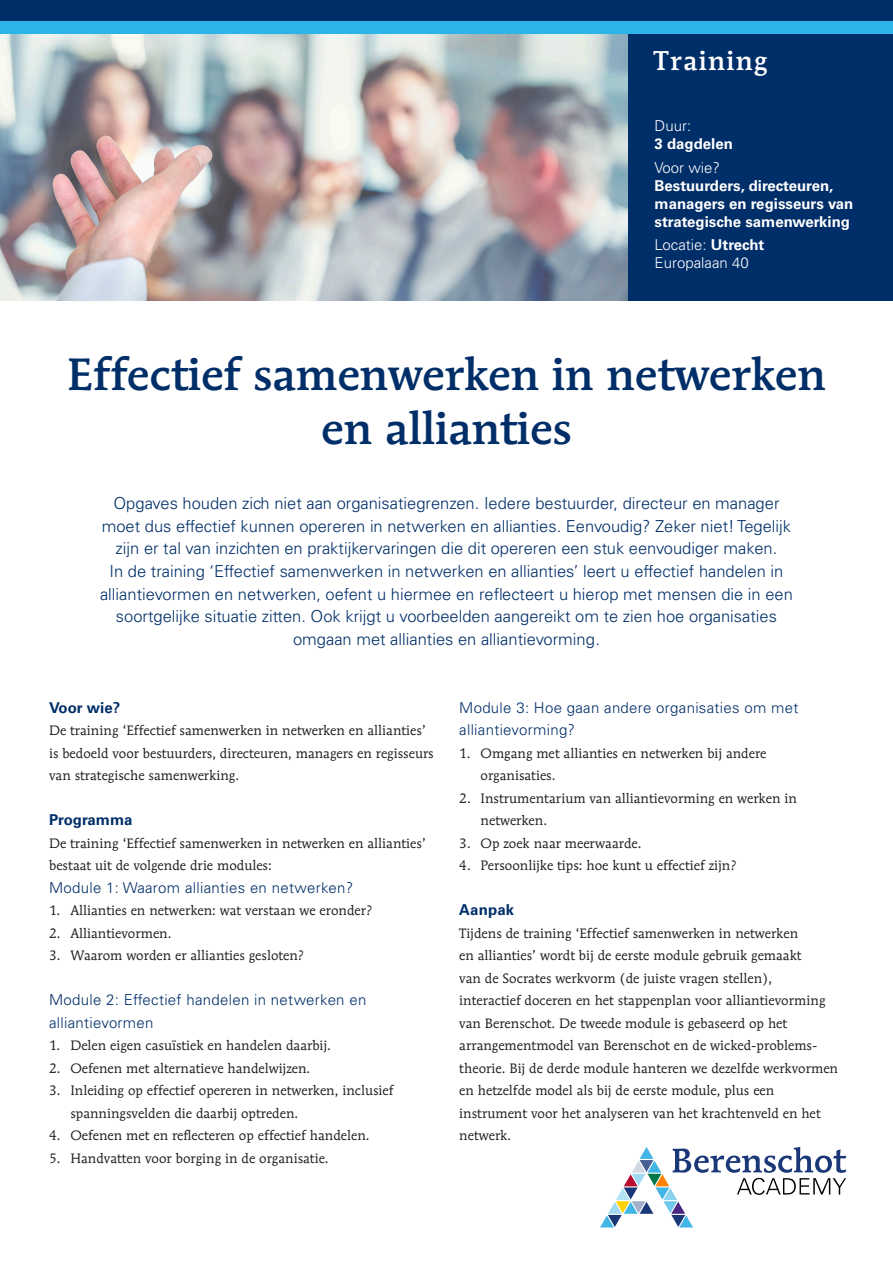
<style>
.page{position:relative;width:893px;height:1263px;background:#fff}
.page>*{position:absolute;margin:0;border:0;box-sizing:border-box;transform-origin:0 0}
.Titel{font:500 45px/54px "Mendoza Roman Std";color:#002e68;text-align:center}
.Titel-2{font:500 27px "Mendoza Roman Std";letter-spacing:.05em;color:#fff}
.Inleiding{font:300 16.5px/22.5px "Univers LT Std";color:#002e68;text-align:center}
.Kop3{font:300 15px/22.5px "Univers LT Std";letter-spacing:.02em;color:#002e68}
.Voettekst{font:700 15px/18px "Univers LT Std";color:#fff}
.Voettekst-2{font:300 15px/18px "Univers LT Std";color:#fff}
.Kop2{font:700 15px "Univers LT Std";color:#002e68}
.Brood{font:13.5px/22.5px "Mendoza Roman Std";color:#231f20}
.s1{font-weight:700}
</style>
<div class="page">
<img style="left:0;top:34px;width:628px;height:266px">
<div style="left:0;top:0;width:893px;height:21px;background:#002e68"></div>
<div style="left:628px;top:34px;width:265px;height:266px;background:#002e68"></div>
<div style="left:0;top:21px;width:893px;height:13px;background:#2bb4e8"></div>
<svg style="left:600px;top:1147px;width:246px;height:80px"></svg>
<p class="Titel-2" style="left:653px;top:44px;width:115px">Training</p>
<p class="Voettekst-2" style="left:654px;top:117px;width:38px">Duur:</p>
<p class="Voettekst" style="left:654px;top:135px;width:80px">3 dagdelen</p>
<p class="Voettekst-2" style="left:654px;top:158px;width:67px">Voor wie?</p>
<p class="Voettekst" style="left:654px;top:176px;width:200px">Bestuurders, directeuren, managers en regisseurs van strategische samenwerking</p>
<p class="Voettekst-2" style="left:654px;top:236px;width:111px">Locatie: <span class="s1">Utrecht<br></span>Europalaan 40</p>
<p class="Titel" style="left:67px;top:347px;width:760px">Effectief samenwerken in netwerken en allianties</p>
<p class="Inleiding" style="left:100px;top:492px;width:694px">Opgaves houden zich niet aan organisatiegrenzen. Iedere bestuurder, directeur en manager moet dus effectief kunnen opereren in netwerken en allianties. Eenvoudig? Zeker niet! Tegelijk zijn er tal van inzichten en praktijkervaringen die dit opereren een stuk eenvoudiger maken.<br>In de training ‘Effectief samenwerken in netwerken en allianties’ leert u effectief handelen in alliantievormen en netwerken, oefent u hiermee en reflecteert u hierop met mensen die in een soortgelijke situatie zitten. Ook krijgt u voorbeelden aangereikt om te zien hoe organisaties omgaan met allianties en alliantievorming.</p>
<h2 class="Kop2" style="left:49px;top:698px;width:73px">Voor wie?</h2>
<p class="Brood" style="left:49px;top:719px;width:386px">De training ‘Effectief samenwerken in netwerken en allianties’ is bedoeld voor bestuurders, directeuren, managers en regisseurs van strategische samenwerking.</p>
<h2 class="Kop2" style="left:49px;top:811px;width:85px">Programma</h2>
<p class="Brood" style="left:49px;top:832px;width:378px">De training ‘Effectief samenwerken in netwerken en allianties’ bestaat uit de volgende drie modules:</p>
<p class="Kop3" style="left:49px;top:876px;width:306px">Module 1: Waarom allianties en netwerken?</p>
<p class="Brood" style="left:49px;top:899px;width:324px">1. Allianties en netwerken: wat verstaan we eronder?</p>
<p class="Brood" style="left:49px;top:922px;width:124px">2. Alliantievormen.</p>
<p class="Brood" style="left:49px;top:944px;width:256px">3. Waarom worden er allianties gesloten?</p>
<p class="Kop3" style="left:49px;top:989px;width:319px">Module 2: Effectief handelen in netwerken en alliantievormen</p>
<p class="Brood" style="left:49px;top:1034px;width:283px">1. Delen eigen casuïstiek en handelen daarbij.</p>
<p class="Brood" style="left:49px;top:1057px;width:263px">2. Oefenen met alternatieve handelwijzen.</p>
<p class="Brood" style="left:70px;top:1079px;width:325px;text-indent:-21px">3. Inleiding op effectief opereren in netwerken, inclusief spanningsvelden die daarbij optreden.</p>
<p class="Brood" style="left:49px;top:1124px;width:322px">4. Oefenen met en reflecteren op effectief handelen.</p>
<p class="Brood" style="left:49px;top:1147px;width:281px">5. Handvatten voor borging in de organisatie.</p>
<p class="Kop3" style="left:459px;top:696px;width:341px">Module 3: Hoe gaan andere organisaties om met alliantievorming?</p>
<p class="Brood" style="left:480px;top:742px;width:288px;text-indent:-21px">1. Omgang met allianties en netwerken bij andere organisaties.</p>
<p class="Brood" style="left:480px;top:787px;width:318px;text-indent:-21px">2. Instrumentarium van alliantievorming en werken in netwerken.</p>
<p class="Brood" style="left:459px;top:832px;width:184px">3. Op zoek naar meerwaarde.</p>
<p class="Brood" style="left:459px;top:854px;width:279px">4. Persoonlijke tips: hoe kunt u effectief zijn?</p>
<h2 class="Kop2" style="left:459px;top:901px;width:56px">Aanpak</h2>
<p class="Brood" style="left:459px;top:922px;width:380px">Tijdens de training ‘Effectief samenwerken in netwerken<br>en allianties’ wordt bij de eerste module gebruik gemaakt<br>van de Socrates werkvorm (de juiste vragen stellen),<br>interactief doceren en het stappenplan voor alliantievorming van Berenschot. De tweede module is gebaseerd op het arrangementmodel van Berenschot en de wicked-problems&shy;theorie. Bij de derde module hanteren we dezelfde werkvormen en hetzelfde model als bij de eerste module, plus een instrument voor het analyseren van het krachtenveld en het netwerk.</p>
</div>
